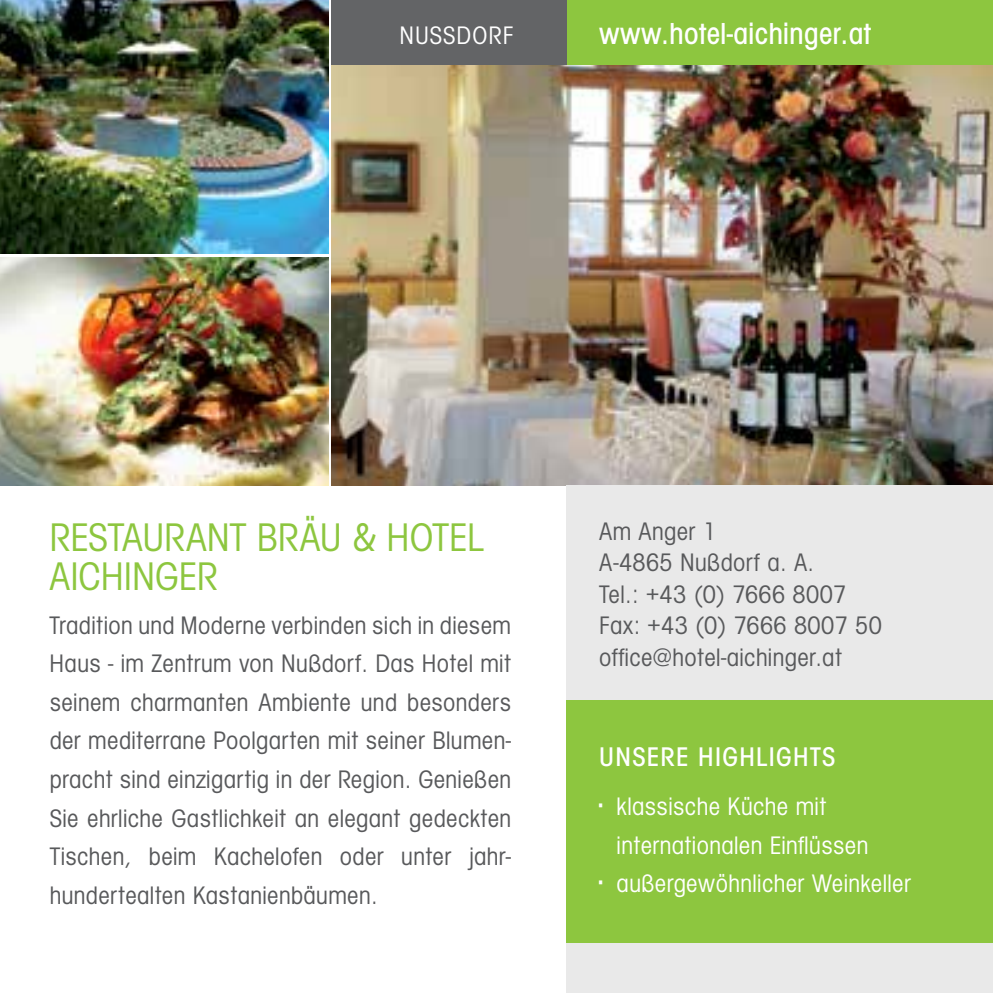
<style>
.page{position:relative;width:993px;height:993px;background:#fff}
.page>*{position:absolute;margin:0;border:0;box-sizing:border-box;transform-origin:0 0}
.t1{font:condensed 41.3px "Avant Gard";color:#8dc63f}
.t2{font:500 condensed 31.5px "Avant Gard";letter-spacing:.015em;color:#fff}
.t3{font:500 condensed 28px "Avant Gard";letter-spacing:.05em;color:#fff}
.t4{font:condensed 26.25px/38.5px "Avant Gard";letter-spacing:.015em;color:#58595b;text-align:justify}
.t5{font:condensed 26.25px "Avant Gard";letter-spacing:.015em;color:#fff}
.s1{font-weight:500;font-size:28px}
</style>
<div class="page">
<img style="left:331px;top:65px;width:661px;height:420px">
<img style="left:0;top:0;width:328px;height:254px">
<img style="left:0;top:257px;width:328px;height:228px">
<div style="left:566px;top:485px;width:426px;height:507px;background:#e9e9e9"></div>
<div style="left:566px;top:699px;width:426px;height:242px;background:#8dc63f"></div>
<div style="left:566px;top:0;width:426px;height:65px;background:#8dc63f"></div>
<div style="left:331px;top:0;width:235px;height:65px;background:#636466"></div>
<p class="t5" style="left:399px;top:20px;width:115px">NUssdorf</p>
<p class="t2" style="left:599px;top:15px;width:273px">www.hotel-aichinger.at</p>
<h1 class="t1" style="left:50px;top:514px;width:21px">RESTAURANT</h1>
<h1 class="t1" style="left:257px;top:514px;width:150px">BRÄU &amp; HOTE</h1>
<h1 class="t1" style="left:467px;top:514px;width:18px">L</h1>
<h1 class="t1" style="left:50px;top:553px;width:19px">AICHIN</h1>
<h1 class="t1" style="left:155px;top:553px;width:43px">GER</h1>
<p class="t4" style="left:50px;top:606px;width:463px">Tradition und Moderne verbinden sich in diesem Haus - im Zentrum von Nußdorf. Das Hotel mit seinem charmanten Ambiente und besonders der mediterrane Poolgarten mit seiner Blumen&shy;pracht sind einzigartig in der Region. Genießen Sie ehrliche Gastlichkeit an elegant gedeckten Tischen, beim Kachelofen oder unter jahr&shy;hundertealten Kastanienbäumen.</p>
<p class="t4" style="left:599px;top:515px;width:284px;line-height:31.5px;text-align:left">Am Anger 1<br>A-4865 Nußdorf a. A.<br>Tel.: +43 (0) 7666 8007<br>Fax: +43 (0) 7666 8007 50 office@hotel-aichinger.at</p>
<p class="t3" style="left:599px;top:740px;width:238px">unsere Highlights</p>
<p class="t5" style="left:599px;top:791px;width:229px"><span class="s1">·</span> klassische Küche mit</p>
<p class="t5" style="left:616px;top:830px;width:253px">internationalen Einflüssen</p>
<p class="t5" style="left:599px;top:868px;width:313px"><span class="s1">·</span> außergewöhnlicher Weinkeller</p>
</div>
